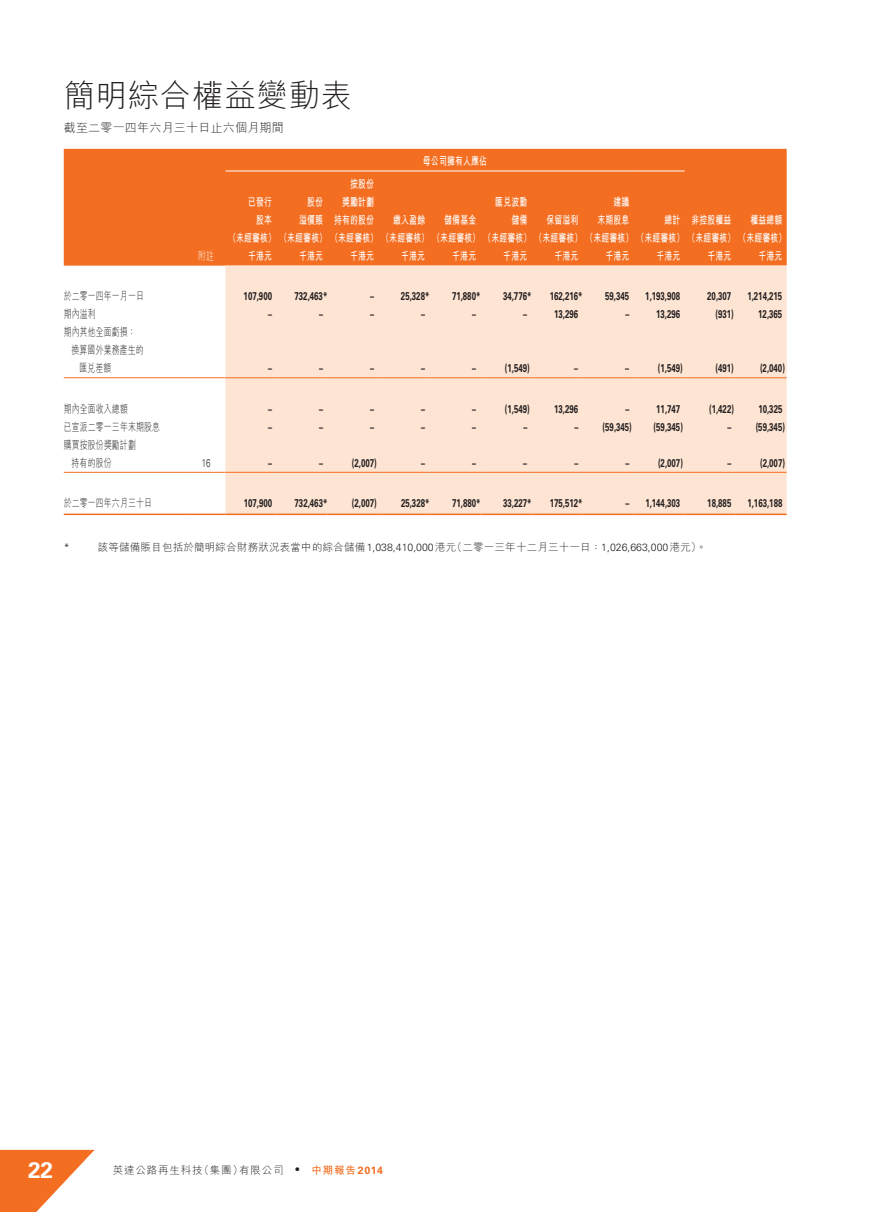
<style>
.page{position:relative;width:893px;height:1212px;background:#fff}
.page>*{position:absolute;margin:0;border:0;box-sizing:border-box;transform-origin:0 0}
.t1{font:300 31.5px "M Hei HK";letter-spacing:.02em;color:#231f20}
.t2{font:700 22.5px "Univers LT Std";color:#fff}
.t3{font:300 12px "M Hei HK";letter-spacing:.02em;color:#231f20}
.t4{font:700 11.25px "Univers LT Std";color:#231f20;scale:.7 1}
.t5{font:700 11.25px/18px "M Hei HK";letter-spacing:.02em;color:#fff;text-align:right;scale:.7 1}
.t6{font:300 11.25px/18px "M Hei HK";letter-spacing:.02em;color:#231f20;scale:.7 1}
.t7{font:300 11.25px "M Hei HK";color:#fff;scale:.7 1}
.t8{font:300 11.25px "Univers LT Std";color:#231f20;scale:.7 1}
.t9{font:300 10.5px "M Hei HK";letter-spacing:.02em;color:#231f20}
.t10{font:300 10.5px "M Hei HK";letter-spacing:.08em;color:#231f20}
.t11{font:300 10.5px "Univers LT Std";color:#231f20}
.s1{font-family:"Univers LT Std"}
.s2{font-weight:700;color:#f36e21}
.s3{font-family:"Univers LT Std";font-weight:700;color:#f36e21}
</style>
<div class="page">
<svg style="left:0;top:1150px;width:94px;height:62px"></svg>
<div style="left:64px;top:149px;width:723px;height:117px;background:#f36e21"></div>
<div style="left:225px;top:266px;width:562px;height:248px;background:#fee5d3"></div>
<hr style="left:225px;top:171px;width:409px;height:1px;background:#fff">
<hr style="left:634px;top:171px;width:51px;height:1px;background:#fff">
<hr style="left:64px;top:377px;width:123px;height:1px;background:#f36e21">
<hr style="left:187px;top:377px;width:38px;height:1px;background:#f36e21">
<hr style="left:225px;top:377px;width:51px;height:1px;background:#f36e21">
<hr style="left:276px;top:377px;width:51px;height:1px;background:#f36e21">
<hr style="left:327px;top:377px;width:51px;height:1px;background:#f36e21">
<hr style="left:378px;top:377px;width:51px;height:1px;background:#f36e21">
<hr style="left:429px;top:377px;width:51px;height:1px;background:#f36e21">
<hr style="left:480px;top:377px;width:51px;height:1px;background:#f36e21">
<hr style="left:531px;top:377px;width:52px;height:1px;background:#f36e21">
<hr style="left:583px;top:377px;width:51px;height:1px;background:#f36e21">
<hr style="left:634px;top:377px;width:51px;height:1px;background:#f36e21">
<hr style="left:685px;top:377px;width:51px;height:1px;background:#f36e21">
<hr style="left:736px;top:377px;width:51px;height:1px;background:#f36e21">
<hr style="left:64px;top:472px;width:123px;height:1px;background:#f36e21">
<hr style="left:187px;top:472px;width:38px;height:1px;background:#f36e21">
<hr style="left:225px;top:472px;width:51px;height:1px;background:#f36e21">
<hr style="left:276px;top:472px;width:51px;height:1px;background:#f36e21">
<hr style="left:327px;top:472px;width:51px;height:1px;background:#f36e21">
<hr style="left:378px;top:472px;width:51px;height:1px;background:#f36e21">
<hr style="left:429px;top:472px;width:51px;height:1px;background:#f36e21">
<hr style="left:480px;top:472px;width:51px;height:1px;background:#f36e21">
<hr style="left:531px;top:472px;width:52px;height:1px;background:#f36e21">
<hr style="left:583px;top:472px;width:51px;height:1px;background:#f36e21">
<hr style="left:634px;top:472px;width:51px;height:1px;background:#f36e21">
<hr style="left:685px;top:472px;width:51px;height:1px;background:#f36e21">
<hr style="left:736px;top:472px;width:51px;height:1px;background:#f36e21">
<hr style="left:64px;top:514px;width:123px;height:1px;background:#f36e21">
<hr style="left:187px;top:514px;width:38px;height:1px;background:#f36e21">
<hr style="left:225px;top:514px;width:51px;height:1px;background:#f36e21">
<hr style="left:276px;top:514px;width:51px;height:1px;background:#f36e21">
<hr style="left:327px;top:514px;width:51px;height:1px;background:#f36e21">
<hr style="left:378px;top:514px;width:51px;height:1px;background:#f36e21">
<hr style="left:429px;top:514px;width:51px;height:1px;background:#f36e21">
<hr style="left:480px;top:514px;width:51px;height:1px;background:#f36e21">
<hr style="left:531px;top:514px;width:52px;height:1px;background:#f36e21">
<hr style="left:583px;top:514px;width:51px;height:1px;background:#f36e21">
<hr style="left:634px;top:514px;width:51px;height:1px;background:#f36e21">
<hr style="left:685px;top:514px;width:51px;height:1px;background:#f36e21">
<hr style="left:736px;top:514px;width:51px;height:1px;background:#f36e21">
<h1 class="t1" style="left:64px;top:80px;width:290px">簡明綜合權益變動表</h1>
<p class="t3" style="left:64px;top:122px;width:222px">截至二零一四年六月三十日止六個月期間</p>
<p class="t5" style="left:423px;top:151px;width:93px">母公司擁有人應佔</p>
<p class="t5" style="left:334px;top:174px;width:59px">按股份<br>獎勵計劃持有的股份</p>
<p class="t5" style="left:597px;top:192px;width:47px">建議<br>末期股息</p>
<p class="t5" style="left:495px;top:192px;width:47px">匯兌波動儲備</p>
<p class="t5" style="left:248px;top:192px;width:36px">已發行股本</p>
<p class="t5" style="left:299px;top:192px;width:36px">股份溢價賬</p>
<p class="t5" style="left:393px;top:210px;width:47px">繳入盈餘</p>
<p class="t5" style="left:444px;top:210px;width:47px">儲備基金</p>
<p class="t5" style="left:664px;top:210px;width:97px">總計 非控股權益</p>
<p class="t5" style="left:546px;top:210px;width:47px">保留溢利</p>
<p class="t5" style="left:228px;top:210px;width:799px;text-align:left;text-indent:522px">權益總額（未經審核）（未經審核）（未經審核）（未經審核）（未經審核）（未經審核）（未經審核）（未經審核）（未經審核）（未經審核）（未經審核）</p>
<p class="t7" style="left:198px;top:250px;width:24px">附註</p>
<p class="t5" style="left:248px;top:246px;width:36px">千港元</p>
<p class="t5" style="left:299px;top:246px;width:36px">千港元</p>
<p class="t5" style="left:350px;top:246px;width:36px">千港元</p>
<p class="t5" style="left:401px;top:246px;width:36px">千港元</p>
<p class="t5" style="left:452px;top:246px;width:36px">千港元</p>
<p class="t5" style="left:503px;top:246px;width:36px">千港元</p>
<p class="t5" style="left:554px;top:246px;width:36px">千港元</p>
<p class="t5" style="left:605px;top:246px;width:36px">千港元</p>
<p class="t5" style="left:656px;top:246px;width:36px">千港元</p>
<p class="t5" style="left:707px;top:246px;width:36px">千港元</p>
<p class="t5" style="left:758px;top:246px;width:36px">千港元</p>
<p class="t6" style="left:64px;top:287px;width:116px">於二零一四年一月一日</p>
<p class="t4" style="left:244px;top:290px;width:42px">107,900</p>
<p class="t4" style="left:295px;top:290px;width:48px">732,463*</p>
<p class="t4" style="left:370px;top:290px;width:86px">– 25,328*</p>
<p class="t4" style="left:452px;top:290px;width:42px">71,880*</p>
<p class="t4" style="left:503px;top:290px;width:42px">34,776*</p>
<p class="t4" style="left:550px;top:290px;width:48px">162,216*</p>
<p class="t4" style="left:605px;top:290px;width:36px">59,345</p>
<p class="t4" style="left:645px;top:290px;width:52px">1,193,908</p>
<p class="t4" style="left:707px;top:290px;width:36px">20,307</p>
<p class="t4" style="left:747px;top:290px;width:52px">1,214,215</p>
<p class="t6" style="left:64px;top:305px;width:47px">期內溢利</p>
<p class="t4" style="left:268px;top:308px;width:7px">–</p>
<p class="t4" style="left:319px;top:308px;width:7px">–</p>
<p class="t4" style="left:370px;top:308px;width:7px">–</p>
<p class="t4" style="left:421px;top:308px;width:7px">–</p>
<p class="t4" style="left:472px;top:308px;width:7px">–</p>
<p class="t4" style="left:523px;top:308px;width:80px">– 13,296</p>
<p class="t4" style="left:625px;top:308px;width:80px">– 13,296</p>
<p class="t4" style="left:716px;top:308px;width:28px">(931)</p>
<p class="t4" style="left:758px;top:308px;width:36px">12,365</p>
<p class="t6" style="left:64px;top:323px;width:104px">期內其他全面虧損：</p>
<p class="t6" style="left:72px;top:341px;width:105px">換算國外業務產生的</p>
<p class="t6" style="left:79px;top:359px;width:47px">匯兌差額</p>
<p class="t4" style="left:268px;top:362px;width:7px">–</p>
<p class="t4" style="left:319px;top:362px;width:7px">–</p>
<p class="t4" style="left:370px;top:362px;width:7px">–</p>
<p class="t4" style="left:421px;top:362px;width:7px">–</p>
<p class="t4" style="left:472px;top:362px;width:7px">–</p>
<p class="t4" style="left:505px;top:362px;width:37px">(1,549)</p>
<p class="t4" style="left:574px;top:362px;width:7px">–</p>
<p class="t4" style="left:625px;top:362px;width:7px">–</p>
<p class="t4" style="left:658px;top:362px;width:37px">(1,549)</p>
<p class="t4" style="left:715px;top:362px;width:28px">(491)</p>
<p class="t4" style="left:760px;top:362px;width:37px">(2,040)</p>
<p class="t6" style="left:64px;top:399px;width:93px">期內全面收入總額</p>
<p class="t4" style="left:268px;top:402px;width:7px">–</p>
<p class="t4" style="left:319px;top:402px;width:7px">–</p>
<p class="t4" style="left:370px;top:402px;width:7px">–</p>
<p class="t4" style="left:421px;top:402px;width:7px">–</p>
<p class="t4" style="left:472px;top:402px;width:7px">–</p>
<p class="t4" style="left:505px;top:402px;width:37px">(1,549)</p>
<p class="t4" style="left:554px;top:402px;width:36px">13,296</p>
<p class="t4" style="left:625px;top:402px;width:80px">– 11,747</p>
<p class="t4" style="left:709px;top:402px;width:37px">(1,422)</p>
<p class="t4" style="left:758px;top:402px;width:36px">10,325</p>
<p class="t6" style="left:64px;top:417px;width:139px">已宣派二零一三年末期股息</p>
<p class="t4" style="left:268px;top:420px;width:7px">–</p>
<p class="t4" style="left:319px;top:420px;width:7px">–</p>
<p class="t4" style="left:370px;top:420px;width:7px">–</p>
<p class="t4" style="left:421px;top:420px;width:7px">–</p>
<p class="t4" style="left:472px;top:420px;width:7px">–</p>
<p class="t4" style="left:523px;top:420px;width:7px">–</p>
<p class="t4" style="left:574px;top:420px;width:84px">– (59,345)</p>
<p class="t4" style="left:654px;top:420px;width:43px">(59,345)</p>
<p class="t4" style="left:727px;top:420px;width:84px">– (59,345)</p>
<p class="t6" style="left:72px;top:435px;width:93px;text-indent:-8px">購買按股份獎勵計劃持有的股份</p>
<p class="t8" style="left:202px;top:456px;width:14px">16</p>
<p class="t4" style="left:268px;top:456px;width:7px">–</p>
<p class="t4" style="left:319px;top:456px;width:7px">–</p>
<p class="t4" style="left:352px;top:456px;width:37px">(2,007)</p>
<p class="t4" style="left:421px;top:456px;width:7px">–</p>
<p class="t4" style="left:472px;top:456px;width:7px">–</p>
<p class="t4" style="left:523px;top:456px;width:7px">–</p>
<p class="t4" style="left:574px;top:456px;width:7px">–</p>
<p class="t4" style="left:625px;top:456px;width:7px">–</p>
<p class="t4" style="left:658px;top:456px;width:37px">(2,007)</p>
<p class="t4" style="left:727px;top:456px;width:7px">–</p>
<p class="t4" style="left:760px;top:456px;width:37px">(2,007)</p>
<p class="t6" style="left:64px;top:494px;width:128px">於二零一四年六月三十日</p>
<p class="t4" style="left:244px;top:497px;width:42px">107,900</p>
<p class="t4" style="left:295px;top:497px;width:48px">732,463*</p>
<p class="t4" style="left:352px;top:497px;width:37px">(2,007)</p>
<p class="t4" style="left:401px;top:497px;width:42px">25,328*</p>
<p class="t4" style="left:452px;top:497px;width:42px">71,880*</p>
<p class="t4" style="left:503px;top:497px;width:42px">33,227*</p>
<p class="t4" style="left:550px;top:497px;width:48px">175,512*</p>
<p class="t4" style="left:625px;top:497px;width:80px">– 1,144,303</p>
<p class="t4" style="left:707px;top:497px;width:36px">18,885</p>
<p class="t4" style="left:747px;top:497px;width:52px">1,163,188</p>
<p class="t11" style="left:64px;top:541px;width:7px">*</p>
<p class="t9" style="left:98px;top:541px;width:610px">該等儲備賬目包括於簡明綜合財務狀況表當中的綜合儲備<span class="s1">1,038,410,000</span>港元（二零一三年十二月三十一日：<span class="s1">1,026,663,000</span>港元）。</p>
<h2 class="t2" style="left:28px;top:1157px;width:26px">22</h2>
<p class="t10" style="left:113px;top:1164px;width:272px">英達公路再生科技（集團）有限公司 <span class="s1">•</span> <span class="s2">中期報告</span><span class="s3">2014</span></p>
</div>
